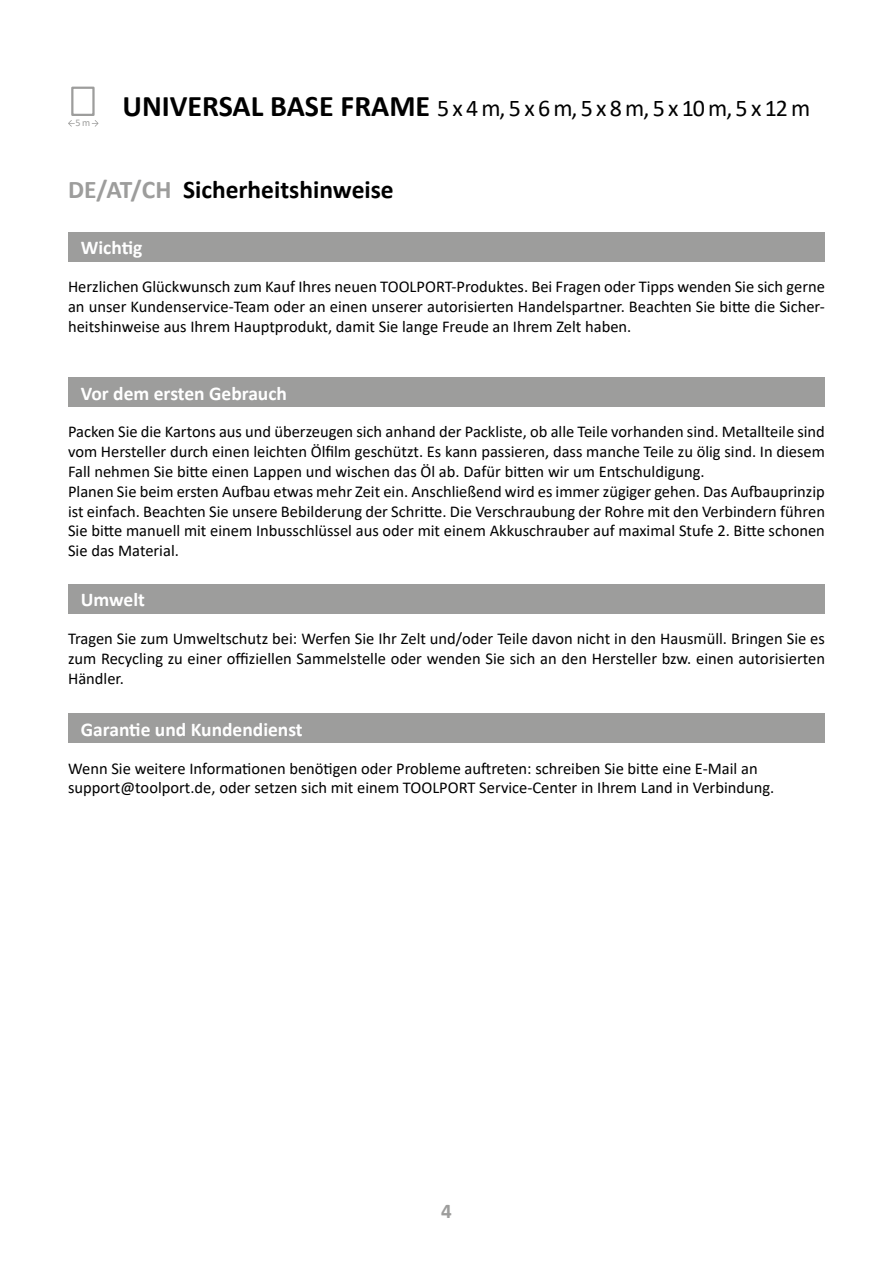
<style>
.page{position:relative;width:893px;height:1263px;background:#fff}
.page>*{position:absolute;margin:0;border:0;box-sizing:border-box;transform-origin:0 0}
.t1{font:700 25.5px "Calibri";color:#000}
.t2{font:24px "Calibri";color:#000}
.t3{font:700 21px "Calibri";color:#9d9d9c}
.t4{font:700 19.5px "Calibri";color:#fff}
.t5{font:16.5px/19.8px "Calibri";color:#000;text-align:justify}
.t6{font:10.2px "Calibri";color:#9d9d9c}
.s1{font-weight:700;font-size:30px}
.s2{color:#9d9d9c}
</style>
<div class="page">
<div style="left:71px;top:87px;width:24px;height:29px;border:2px solid #9d9d9c"></div>
<svg style="left:92px;top:120px;width:6px;height:7px"></svg>
<svg style="left:68px;top:120px;width:7px;height:7px"></svg>
<div style="left:68px;top:232px;width:757px;height:30px;background:#9d9d9c"></div>
<div style="left:68px;top:377px;width:757px;height:30px;background:#9d9d9c"></div>
<div style="left:68px;top:584px;width:757px;height:30px;background:#9d9d9c"></div>
<div style="left:68px;top:713px;width:757px;height:30px;background:#9d9d9c"></div>
<p class="t6" style="left:76px;top:115px;width:16px">5 m</p>
<h2 class="t2" style="left:122px;top:91px;width:689px"><span class="s1">UNIVERSAL BASE FRAME</span> 5 x 4 m, 5 x 6 m, 5 x 8 m, 5 x 10 m, 5 x 12 m</h2>
<h1 class="t1" style="left:68px;top:171px;width:327px"><span class="s2">DE/AT/CH</span> Sicherheitshinweise</h1>
<p class="t4" style="left:81px;top:234px;width:63px">Wichtig</p>
<p class="t5" style="left:68px;top:277px;width:758px">Herzlichen Glückwunsch zum Kauf Ihres neuen TOOLPORT-Produktes. Bei Fragen oder Tipps wenden Sie sich gerne an unser Kundenservice-Team oder an einen unserer autorisierten Handelspartner. Beachten Sie bitte die Sicher&shy;heitshinweise aus Ihrem Hauptprodukt, damit Sie lange Freude an Ihrem Zelt haben.</p>
<p class="t4" style="left:81px;top:379px;width:208px">Vor dem ersten Gebrauch</p>
<p class="t5" style="left:68px;top:421px;width:758px;text-align:left">Packen Sie die Kartons aus und überzeugen sich anhand der Packliste, ob alle Teile vorhanden sind. Metallteile sind vom Hersteller durch einen leichten Ölfilm geschützt. Es kann passieren, dass manche Teile zu ölig sind. In diesem Fall nehmen Sie bitte einen Lappen und wischen das Öl ab. Dafür bitten wir um Entschuldigung.<br>Planen Sie beim ersten Aufbau etwas mehr Zeit ein. Anschließend wird es immer zügiger gehen. Das Aufbauprinzip ist einfach. Beachten Sie unsere Bebilderung der Schritte. Die Verschraubung der Rohre mit den Verbindern führen Sie bitte manuell mit einem Inbusschlüssel aus oder mit einem Akkuschrauber auf maximal Stufe 2. Bitte schonen Sie das Material.</p>
<p class="t4" style="left:81px;top:586px;width:66px">Umwelt</p>
<p class="t5" style="left:68px;top:628px;width:758px">Tragen Sie zum Umweltschutz bei: Werfen Sie Ihr Zelt und/oder Teile davon nicht in den Hausmüll. Bringen Sie es zum Recycling zu einer offiziellen Sammelstelle oder wenden Sie sich an den Hersteller bzw. einen autorisierten Händler.</p>
<p class="t4" style="left:81px;top:715px;width:223px">Garantie und Kundendienst</p>
<p class="t5" style="left:68px;top:758px;width:708px">Wenn Sie weitere Informationen benötigen oder Probleme auftreten: schreiben Sie bitte eine E-Mail an support@toolport.de, oder setzen sich mit einem TOOLPORT Service-Center in Ihrem Land in Verbindung.</p>
<p class="t3" style="left:441px;top:1196px;width:12px">4</p>
</div>
